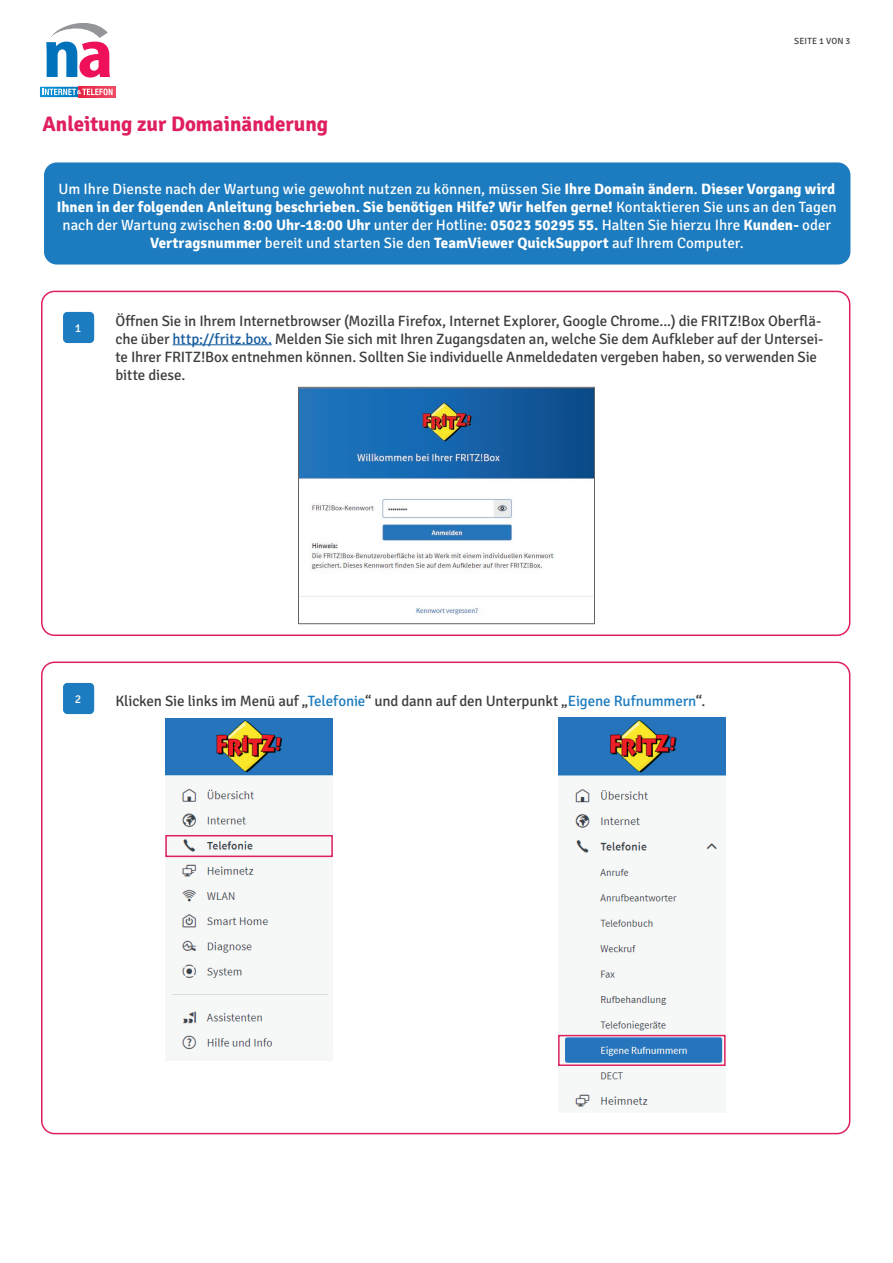
<style>
.page{position:relative;width:893px;height:1263px;background:#fff}
.page>*{position:absolute;margin:0;border:0;box-sizing:border-box;transform-origin:0 0}
.t1{font:700 21px "Signika";color:#df1f5e}
.t2{font:15px/18px "Signika";letter-spacing:-.01em;color:#3e3e3f}
.t3{font:15px/18px "Signika";color:#fff;text-align:center}
.t4{font:12px "Signika";color:#fff}
.t5{font:9px "Signika";letter-spacing:.02em;color:#3e3e3f}
.s1{font-weight:700}
.s2{color:#175d9e}
.s3{color:#1d7cbf}
</style>
<div class="page">
<div style="left:79px;top:87px;width:36px;height:10px;background:#ee4a64"></div>
<svg style="left:40px;top:87px;width:73px;height:10px"></svg>
<svg style="left:46px;top:23px;width:64px;height:55px"></svg>
<div style="left:44px;top:162px;width:806px;height:102px;background:#1d7cbf;border-radius:13px"></div>
<hr style="left:173px;top:344px;width:99px;height:1px;background:#175d9e">
<div style="left:63px;top:312px;width:31px;height:31px;background:#1d7cbf;border-radius:4px"></div>
<div style="left:41px;top:291px;width:809px;height:345px;border:2px solid #df1f5e;border-radius:13px"></div>
<div style="left:63px;top:683px;width:31px;height:31px;background:#1d7cbf;border-radius:4px"></div>
<img style="left:165px;top:719px;width:168px;height:331px">
<img style="left:558px;top:717px;width:168px;height:390px">
<div style="left:558px;top:1035px;width:168px;height:31px;border:2px solid #df1f5e"></div>
<div style="left:165px;top:835px;width:168px;height:22px;border:2px solid #df1f5e"></div>
<img style="left:300px;top:389px;width:293px;height:226px">
<div style="left:298px;top:387px;width:297px;height:237px;border:1px solid #636366"></div>
<h1 class="t1" style="left:43px;top:107px;width:287px">Anleitung zur Domainänderung</h1>
<p class="t5" style="left:794px;top:34px;width:58px">SEITE 1 VON 3</p>
<p class="t3" style="left:57px;top:178px;width:781px">Um Ihre Dienste nach der Wartung wie gewohnt nutzen zu können, müssen Sie <span class="s1">Ihre Domain ändern</span>. <span class="s1">Dieser Vorgang wird Ihnen in der folgenden Anleitung beschrieben. Sie benötigen Hilfe? Wir helfen gerne!</span> Kontaktieren Sie uns an den Tagen nach der Wartung zwischen <span class="s1">8:00 Uhr-18:00 Uhr</span> unter der Hotline: <span class="s1">05023 50295 55.</span> Halten Sie hierzu Ihre <span class="s1">Kunden-</span> oder <span class="s1">Vertragsnummer</span> bereit und starten Sie den <span class="s1">TeamViewer QuickSupport</span> auf Ihrem Computer.</p>
<p class="t4" style="left:75px;top:319px;width:8px">1</p>
<p class="t2" style="left:115px;top:311px;width:710px">Öffnen Sie in Ihrem Internetbrowser (Mozilla Firefox, Internet Explorer, Google Chrome...) die FRITZ!Box Oberflä&shy;che über <span class="s2">http://fritz.box.</span> Melden Sie sich mit Ihren Zugangsdaten an, welche Sie dem Aufkleber auf der Untersei&shy;te Ihrer FRITZ!Box entnehmen können. Sollten Sie individuelle Anmeldedaten vergeben haben, so verwenden Sie bitte diese.</p>
<p class="t4" style="left:75px;top:690px;width:8px">2</p>
<p class="t2" style="left:115px;top:691px;width:591px">Klicken Sie links im Menü auf „<span class="s3">Telefonie</span>“ und dann auf den Unterpunkt „<span class="s3">Eigene Rufnummern</span>“.</p>
</div>
